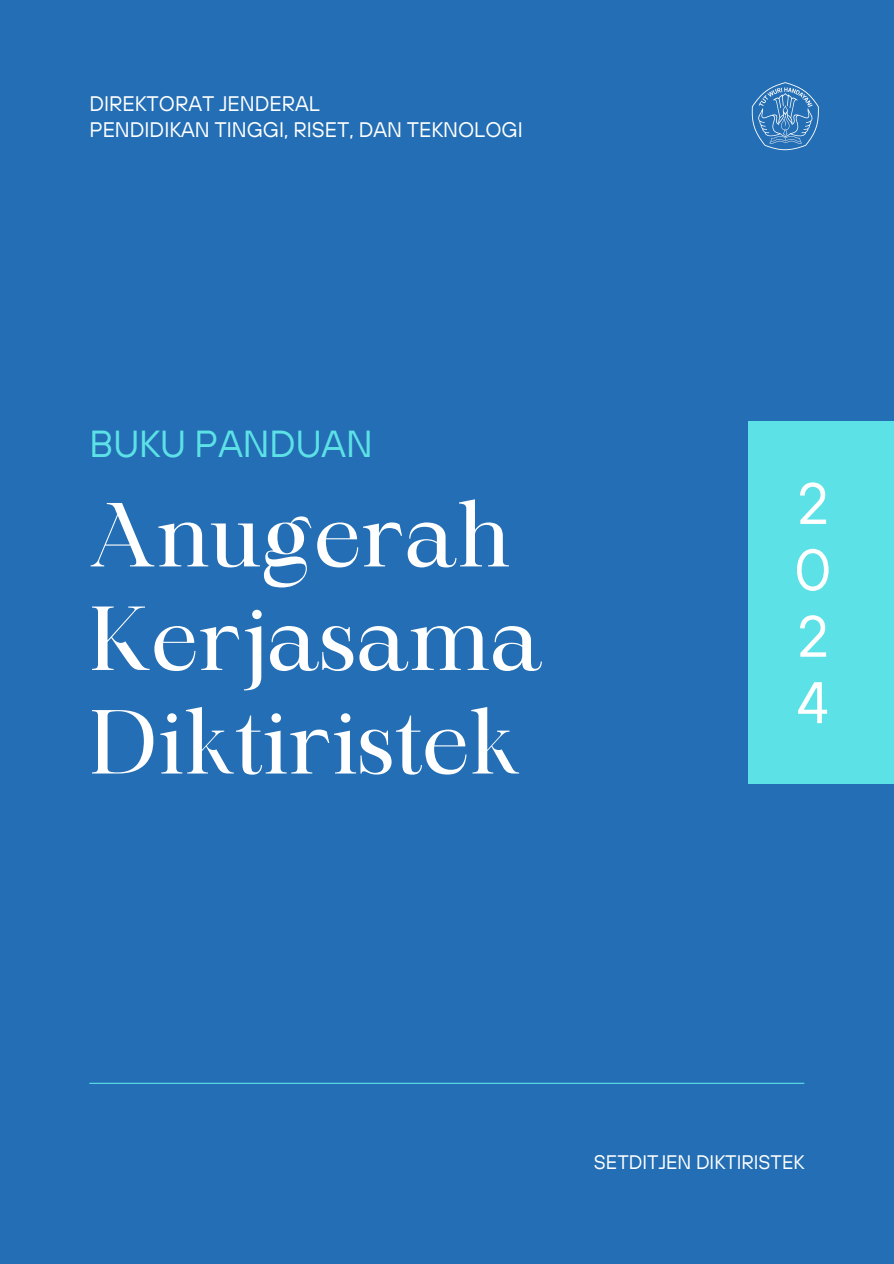
<style>
.page{position:relative;width:894px;height:1264px;background:#fff}
.page>*{position:absolute;margin:0;border:0;box-sizing:border-box;transform-origin:0 0}
.t1{font:87px/103.5px "Maharlika";color:#fff}
.t2{font:58.5px/66.3px "TT Hoves";color:#fff;text-align:justify}
.t3{font:37.5px "TT Hoves";color:#5ce1e6}
.t4{font:21px "TT Hoves";color:#fff}
.t5{font:19.5px "TT Hoves";color:#fff}
</style>
<div class="page">
<div style="left:0;top:0;width:893px;height:1263px;background:#236eb4"></div>
<div style="left:748px;top:421px;width:145px;height:363px;background:#5ce1e6"></div>
<svg style="left:751px;top:82px;width:68px;height:69px"></svg>
<hr style="left:89px;top:1082px;width:715px;height:1px;background:#5ce1e6">
<p class="t4" style="left:89px;top:90px;width:232px">DIREKTORAT JENDERAL</p>
<p class="t4" style="left:89px;top:116px;width:435px">PENDIDIKAN TINGGI, RISET, DAN TEKNOLOGI</p>
<h3 class="t3" style="left:89px;top:419px;width:285px">BUKU PANDUAN</h3>
<p class="t1" style="left:89px;top:491px;width:454px">Anugerah<br>Kerjasama<br>Diktiristek</p>
<h1 class="t2" style="left:793px;top:469px;width:40px">2<br>0<br>2<br>4</h1>
<h2 class="t5" style="left:593px;top:1149px;width:212px">SETDITJEN DIKTIRISTEK</h2>
</div>
